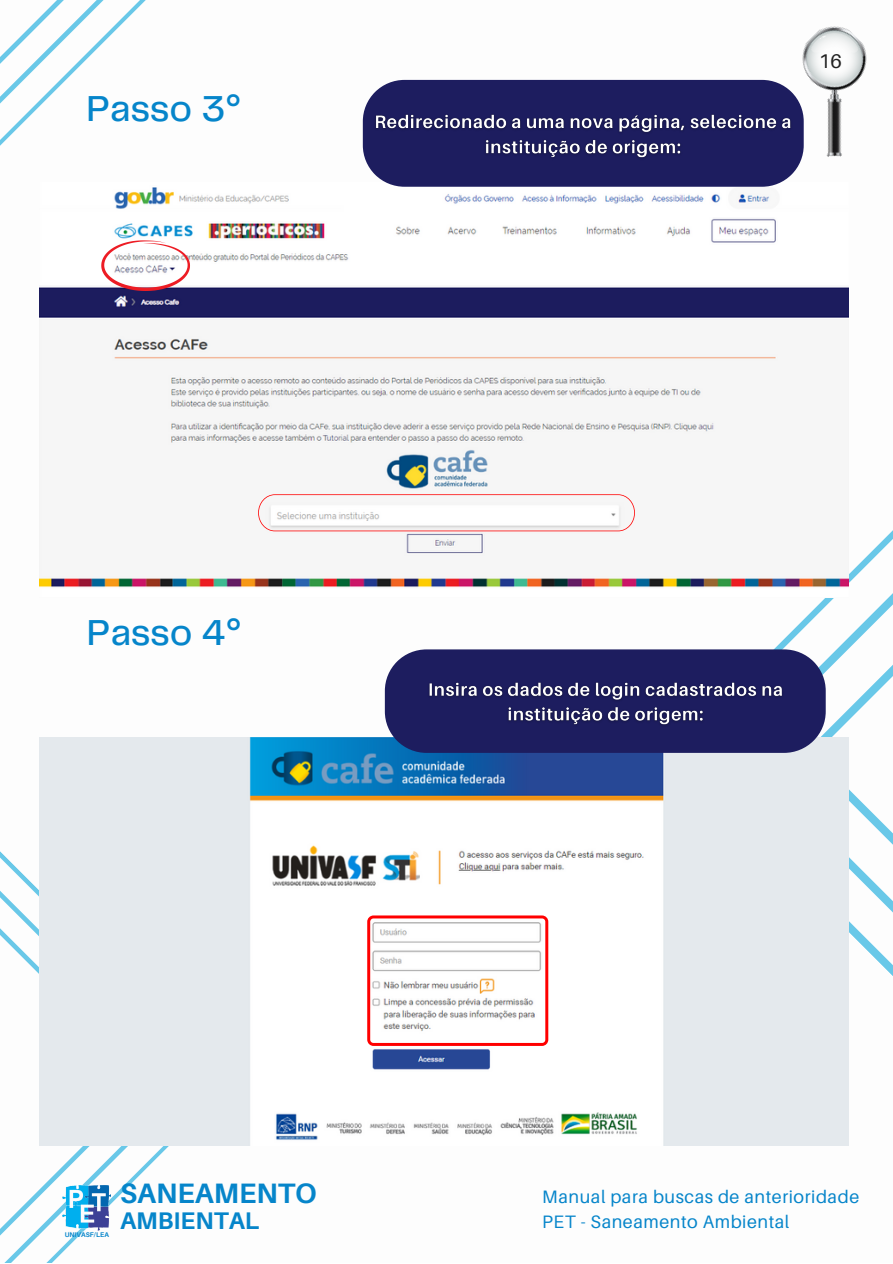
<style>
.page{position:relative;width:893px;height:1264px;background:#fff}
.page>*{position:absolute;margin:0;border:0;box-sizing:border-box;transform-origin:0 0}
.t1{font:500 37.5px "Telegraf";color:#0685ca}
.t2{font:700 28.05px "Aileron";color:#0685ca}
.t3{font:700 24px "Aileron";color:#0685ca}
.t4{font:19.8px "Aileron";color:#222}
.t5{font:18px/24.8px "Aileron";letter-spacing:.03em;color:#0685ca}
.t6{font:700 6.75px "Aileron";color:#0685ca}
</style>
<div class="page">
<svg style="left:774px;top:531px;width:118px;height:509px"></svg>
<svg style="left:0;top:836px;width:192px;height:414px"></svg>
<svg style="left:0;top:0;width:146px;height:146px"></svg>
<img style="left:40px;top:187px;width:808px;height:410px">
<svg style="left:101px;top:240px;width:89px;height:51px"></svg>
<img style="left:40px;top:738px;width:808px;height:406px">
<svg style="left:367px;top:915px;width:181px;height:130px"></svg>
<img style="left:760px;top:26px;width:107px;height:131px">
<svg style="left:363px;top:80px;width:440px;height:107px;background:#2c2c69"></svg>
<img style="left:370px;top:106px;width:426px;height:58px">
<svg style="left:385px;top:649px;width:440px;height:104px;background:#272968"></svg>
<img style="left:422px;top:673px;width:366px;height:57px">
<img style="left:62px;top:1185px;width:48px;height:46px">
<svg style="left:258px;top:494px;width:377px;height:37px"></svg>
<h1 class="t1" style="left:86px;top:93px;width:156px">Passo 3°</h1>
<h1 class="t1" style="left:87px;top:616px;width:156px">Passo 4°</h1>
<p class="t6" style="left:65px;top:1230px;width:46px">UNIVASF/LEA</p>
<h2 class="t2" style="left:120px;top:1175px;width:198px">SANEAMENTO</h2>
<h3 class="t3" style="left:120px;top:1205px;width:141px">AMBIENTAL</h3>
<p class="t4" style="left:818px;top:49px;width:24px">16</p>
<p class="t5" style="left:542px;top:1183px;width:318px">Manual para buscas de anterioridade<br>PET - Saneamento Ambiental</p>
</div>
